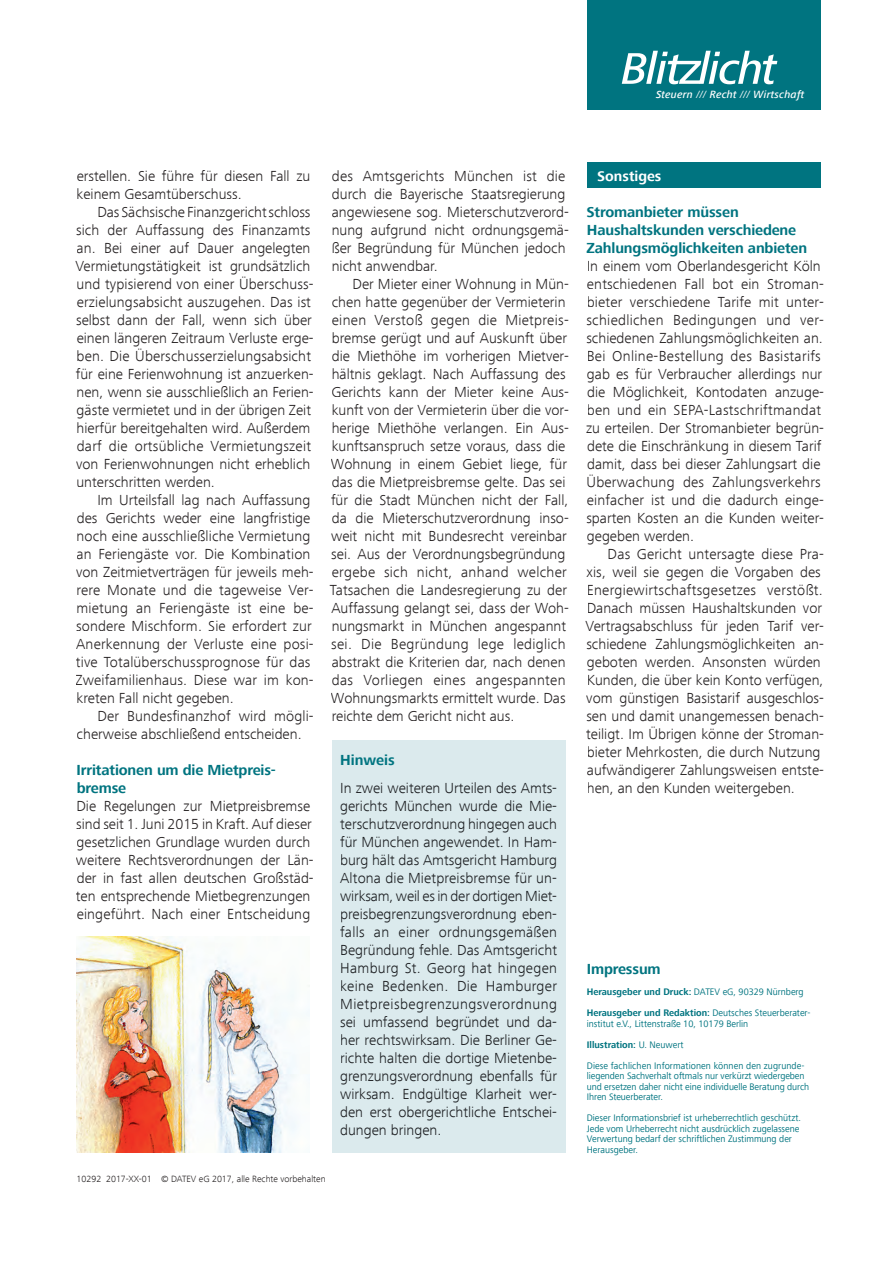
<style>
.page{position:relative;width:893px;height:1263px;background:#fff}
.page>*{position:absolute;margin:0;border:0;box-sizing:border-box;transform-origin:0 0}
.t1{font:300 15px/18px "Frutiger Next Com";color:#231f20}
.t2{font:300 15px/18px "Frutiger Next Com";color:#1a1c1f;text-align:justify}
.t3{font:700 15px/18px "Frutiger Next Com";letter-spacing:-.01em;color:#007480}
.t4{font:700 14.7px "Frutiger Next Com";color:#fff}
.t5{font:italic 500 10.8px "Frutiger Next Com";letter-spacing:.02em;color:#fff}
.t6{font:9.75px/10.5px "Frutiger Next Com";color:#007480;scale:.96 1}
.t7{font:700 9.75px/21px "Frutiger Next Com";color:#007480;scale:.96 1}
.t8{font:300 9.3px "Frutiger Next Com";color:#231f20}
.s1{font-weight:400}
.s2{font-weight:700}
</style>
<div class="page">
<div style="left:587px;top:0;width:234px;height:110px;background:#007480"></div>
<svg style="left:622px;top:51px;width:155px;height:33px"></svg>
<div style="left:332px;top:740px;width:234px;height:412px;background:#dbeaed"></div>
<div style="left:587px;top:163px;width:234px;height:25px;background:#007480"></div>
<img style="left:77px;top:936px;width:233px;height:216px">
<p class="t5" style="left:656px;top:88px;width:150px">Steuern <span class="s1">///</span> Recht <span class="s1">///</span> Wirtschaft</p>
<p class="t1" style="left:77px;top:167px;width:235px">erstellen. Sie führe für diesen Fall zu keinem Gesamtüberschuss.</p>
<p class="t1" style="left:75px;top:203px;width:240px;text-indent:22px">Das Sächsische Finanzgericht schloss sich der Auffassung des Finanzamts an. Bei einer auf Dauer angelegten Vermietungstätigkeit ist grundsätzlich und typisierend von einer Überschuss&shy;erzielungsabsicht auszugehen. Das ist selbst dann der Fall, wenn sich über einen längeren Zeitraum Verluste erge&shy;ben. Die Überschusserzielungsabsicht für eine Ferienwohnung ist anzuerken&shy;nen, wenn sie ausschließlich an Ferien&shy;gäste vermietet und in der übrigen Zeit hierfür bereitgehalten wird. Außerdem darf die ortsübliche Vermietungszeit von Ferienwohnungen nicht erheblich unterschritten werden.</p>
<p class="t1" style="left:76px;top:491px;width:240px;text-indent:22px">Im Urteilsfall lag nach Auffassung des Gerichts weder eine langfristige noch eine ausschließliche Vermietung an Feriengäste vor. Die Kombination von Zeitmietverträgen für jeweils meh&shy;rere Monate und die tageweise Ver&shy;mietung an Feriengäste ist eine be&shy;sondere Mischform. Sie erfordert zur Anerkennung der Verluste eine posi&shy;tive Totalüberschussprognose für das Zweifamilienhaus. Diese war im kon&shy;kreten Fall nicht gegeben.</p>
<p class="t1" style="left:77px;top:707px;width:239px;text-indent:21px">Der Bundesfinanzhof wird mögli&shy;cherweise abschließend entscheiden.</p>
<p class="t3" style="left:77px;top:761px;width:201px">Irritationen um die Mietpreis&shy;bremse</p>
<p class="t1" style="left:76px;top:797px;width:239px">Die Regelungen zur Mietpreisbremse sind seit 1. Juni 2015 in Kraft. Auf dieser gesetzlichen Grundlage wurden durch weitere Rechtsverordnungen der Län&shy;der in fast allen deutschen Großstäd&shy;ten entsprechende Mietbegrenzungen eingeführt. Nach einer Entscheidung</p>
<p class="t1" style="left:332px;top:167px;width:239px">des Amtsgerichts München ist die durch die Bayerische Staatsregierung angewiesene sog. Mieterschutzverord&shy;nung aufgrund nicht ordnungsgemä&shy;ßer Begründung für München jedoch nicht anwendbar.</p>
<p class="t1" style="left:330px;top:275px;width:240px;text-indent:23px">Der Mieter einer Wohnung in Mün&shy;chen hatte gegenüber der Vermieterin einen Verstoß gegen die Mietpreis&shy;bremse gerügt und auf Auskunft über die Miethöhe im vorherigen Mietver&shy;hältnis geklagt. Nach Auffassung des Gerichts kann der Mieter keine Aus&shy;kunft von der Vermieterin über die vor&shy;herige Miethöhe verlangen. Ein Aus&shy;kunftsanspruch setze voraus, dass die Wohnung in einem Gebiet liege, für das die Mietpreisbremse gelte. Das sei für die Stadt München nicht der Fall, da die Mieterschutzverordnung inso&shy;weit nicht mit Bundesrecht vereinbar sei. Aus der Verordnungsbegründung ergebe sich nicht, anhand welcher Tatsachen die Landesregierung zu der Auffassung gelangt sei, dass der Woh&shy;nungsmarkt in München angespannt sei. Die Begründung lege lediglich abstrakt die Kriterien dar, nach denen das Vorliegen eines angespannten Wohnungsmarkts ermittelt wurde. Das reichte dem Gericht nicht aus.</p>
<p class="t3" style="left:340px;top:751px;width:56px">Hinweis</p>
<p class="t2" style="left:340px;top:779px;width:218px">In zwei weiteren Urteilen des Amts&shy;gerichts München wurde die Mie&shy;terschutzverordnung hingegen auch für München angewendet. In Ham&shy;burg hält das Amtsgericht Hamburg Altona die Mietpreisbremse für un - wirksam, weil es in der dortigen Miet&shy;preisbegrenzungsverordnung eben&shy;falls an einer ordnungsgemäßen Begründung fehle. Das Amtsgericht Hamburg St. Georg hat hingegen keine Bedenken. Die Hamburger Mietpreisbegrenzungsverordnung sei umfassend begründet und da&shy;her rechtswirksam. Die Berliner Ge&shy;richte halten die dortige Mietenbe&shy;grenzungsverordnung ebenfalls für wirksam. Endgültige Klarheit wer&shy;den erst obergerichtliche Entschei&shy;dungen bringen.</p>
<p class="t8" style="left:77px;top:1174px;width:251px">10292 2017-XX-01 © DATEV eG 2017, alle Rechte vorbehalten</p>
<p class="t4" style="left:597px;top:167px;width:66px">Sonstiges</p>
<p class="t3" style="left:587px;top:203px;width:222px">Stromanbieter müssen<br>Haushaltskunden verschiedene<br>Zahlungsmöglichkeiten anbieten</p>
<p class="t1" style="left:586px;top:257px;width:239px">In einem vom Oberlandesgericht Köln entschiedenen Fall bot ein Stroman&shy;bieter verschiedene Tarife mit unter&shy;schiedlichen Bedingungen und ver&shy;schiedenen Zahlungsmöglichkeiten an.<br>Bei Online-Bestellung des Basistarifs gab es für Verbraucher allerdings nur die Möglichkeit, Kontodaten anzuge&shy;ben und ein SEPA-Lastschriftmandat zu erteilen. Der Stromanbieter begrün&shy;dete die Einschränkung in diesem Tarif damit, dass bei dieser Zahlungsart die Überwachung des Zahlungsverkehrs einfacher ist und die dadurch einge&shy;sparten Kosten an die Kunden weiter&shy;gegeben werden.</p>
<p class="t1" style="left:586px;top:545px;width:240px;text-indent:22px">Das Gericht untersagte diese Pra&shy;xis, weil sie gegen die Vorgaben des Energiewirtschaftsgesetzes verstößt.<br>Danach müssen Haushaltskunden vor Vertragsabschluss für jeden Tarif ver&shy;schiedene Zahlungsmöglichkeiten an&shy;geboten werden. Ansonsten würden Kunden, die über kein Konto verfügen, vom günstigen Basistarif ausgeschlos&shy;sen und damit unangemessen benach&shy;teiligt. Im Übrigen könne der Stroman&shy;bieter Mehrkosten, die durch Nutzung aufwändigerer Zahlungsweisen entste&shy;hen, an den Kunden weitergeben.</p>
<p class="t3" style="left:587px;top:960px;width:75px">Impressum</p>
<p class="t7" style="left:587px;top:981px;width:235px">Herausgeber und Druck: <span class="s1">DATEV eG, 90329 Nürnberg<br></span>Herausgeber und Redaktion: <span class="s1">Deutsches Steuerberater-</span></p>
<p class="t6" style="left:587px;top:1013px;width:228px;line-height:21px">institut e.V., Littenstraße 10, 10179 Berlin<br><span class="s2">Illustration:</span> U. Neuwert<br>Diese fachlichen Informationen können den zugrunde-</p>
<p class="t6" style="left:587px;top:1070px;width:233px">liegenden Sachverhalt oftmals nur verkürzt wiedergeben und ersetzen daher nicht eine individuelle Beratung durch<br>Ihren Steuerberater.</p>
<p class="t6" style="left:587px;top:1112px;width:225px">Dieser Informationsbrief ist urheberrechtlich geschützt.<br>Jede vom Urheberrecht nicht ausdrücklich zugelassene Verwertung bedarf der schriftlichen Zustimmung der Herausgeber.</p>
</div>
